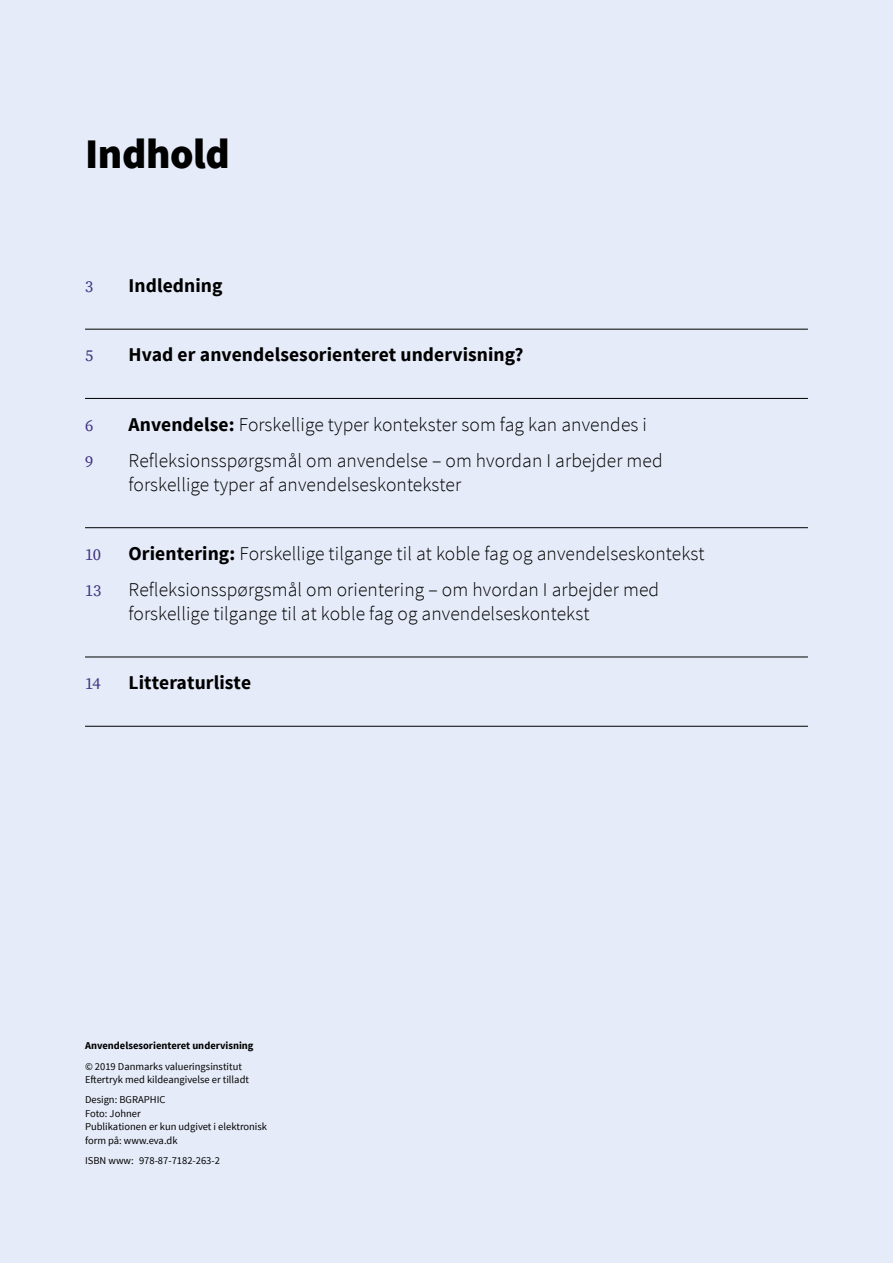
<style>
.page{position:relative;width:893px;height:1263px;background:#e5ebf8}
.page>*{position:absolute;margin:0;border:0;box-sizing:border-box;transform-origin:0 0}
.t1{font:900 42px "Source Sans Pro";letter-spacing:-.01em;color:#000}
.t2{font:300 19.5px/24px "Source Sans Pro";letter-spacing:.005em;color:#000}
.t3{font:19.5px "Source Sans Pro Light 2";letter-spacing:.005em;color:#000}
.t4{font:700 19.5px "Source Sans Pro";letter-spacing:.005em;color:#000}
.t5{font:16.5px "Source Serif Pro";color:#3f3182}
.t6{font:16.5px "Source Serif Pro Regular 2";color:#3f3182}
.t7{font:10.5px/13.5px "Source Sans Pro Regular 2";color:#000}
.t8{font:10.5px "Source Sans Pro";color:#000}
.t9{font:700 10.5px "Source Sans Pro";color:#000}
.s1{font-family:"Source Sans Pro";font-weight:700}
.s2{font-family:"Source Sans Pro Light 2";font-weight:400}
.s3{font-family:"Source Sans Pro"}
</style>
<div class="page">
<hr style="left:85px;top:329px;width:723px;height:1px;background:#000">
<hr style="left:85px;top:398px;width:723px;height:1px;background:#000">
<hr style="left:85px;top:527px;width:723px;height:1px;background:#000">
<hr style="left:85px;top:657px;width:723px;height:1px;background:#000">
<hr style="left:85px;top:726px;width:723px;height:1px;background:#000">
<h1 class="t1" style="left:85px;top:126px;width:146px">Indhold</h1>
<p class="t6" style="left:85px;top:277px;width:10px">3</p>
<p class="t4" style="left:129px;top:273px;width:96px">Indledning</p>
<p class="t5" style="left:85px;top:346px;width:10px">5</p>
<p class="t4" style="left:129px;top:342px;width:396px">Hvad er anvendelsesorienteret undervisning?</p>
<p class="t5" style="left:85px;top:415px;width:10px">6</p>
<p class="t3" style="left:129px;top:412px;width:520px"><span class="s1">Anvendelse:</span> Forskellige typer kontekster som fag kan anvendes i</p>
<p class="t5" style="left:85px;top:451px;width:10px">9</p>
<p class="t2" style="left:129px;top:448px;width:536px">Refleksionsspørgsmål om anvendelse – om hvordan I arbejder med <span class="s2">forskellige typer af anvendelseskontekster</span></p>
<p class="t5" style="left:85px;top:545px;width:18px">10</p>
<p class="t3" style="left:129px;top:542px;width:578px"><span class="s1">Orientering:</span> Forskellige tilgange til at koble fag og anvendelseskontekst</p>
<p class="t5" style="left:85px;top:581px;width:18px">13</p>
<p class="t2" style="left:129px;top:577px;width:532px">Refleksionsspørgsmål om orientering – om hvordan I arbejder med <span class="s2">forskellige tilgange til at koble fag og anvendelseskontekst</span></p>
<p class="t5" style="left:85px;top:674px;width:17px">14</p>
<p class="t4" style="left:129px;top:670px;width:124px">Litteraturliste</p>
<p class="t9" style="left:85px;top:1039px;width:170px">Anvendelsesorienteret undervisning</p>
<p class="t7" style="left:85px;top:1059px;width:166px"><span class="s3">© 2019 Danmarks valueringsinstitut<br></span>Eftertryk med kildeangivelse er tilladt</p>
<p class="t8" style="left:85px;top:1093px;width:82px">Design: BGRAPHIC</p>
<p class="t8" style="left:85px;top:1107px;width:57px">Foto: Johner</p>
<p class="t7" style="left:85px;top:1120px;width:184px">Publikationen er kun udgivet i elektronisk</p>
<p class="t7" style="left:85px;top:1134px;width:94px">form på: www.eva.dk</p>
<p class="t8" style="left:85px;top:1154px;width:136px">ISBN www: 978-87-7182-263-2</p>
</div>
